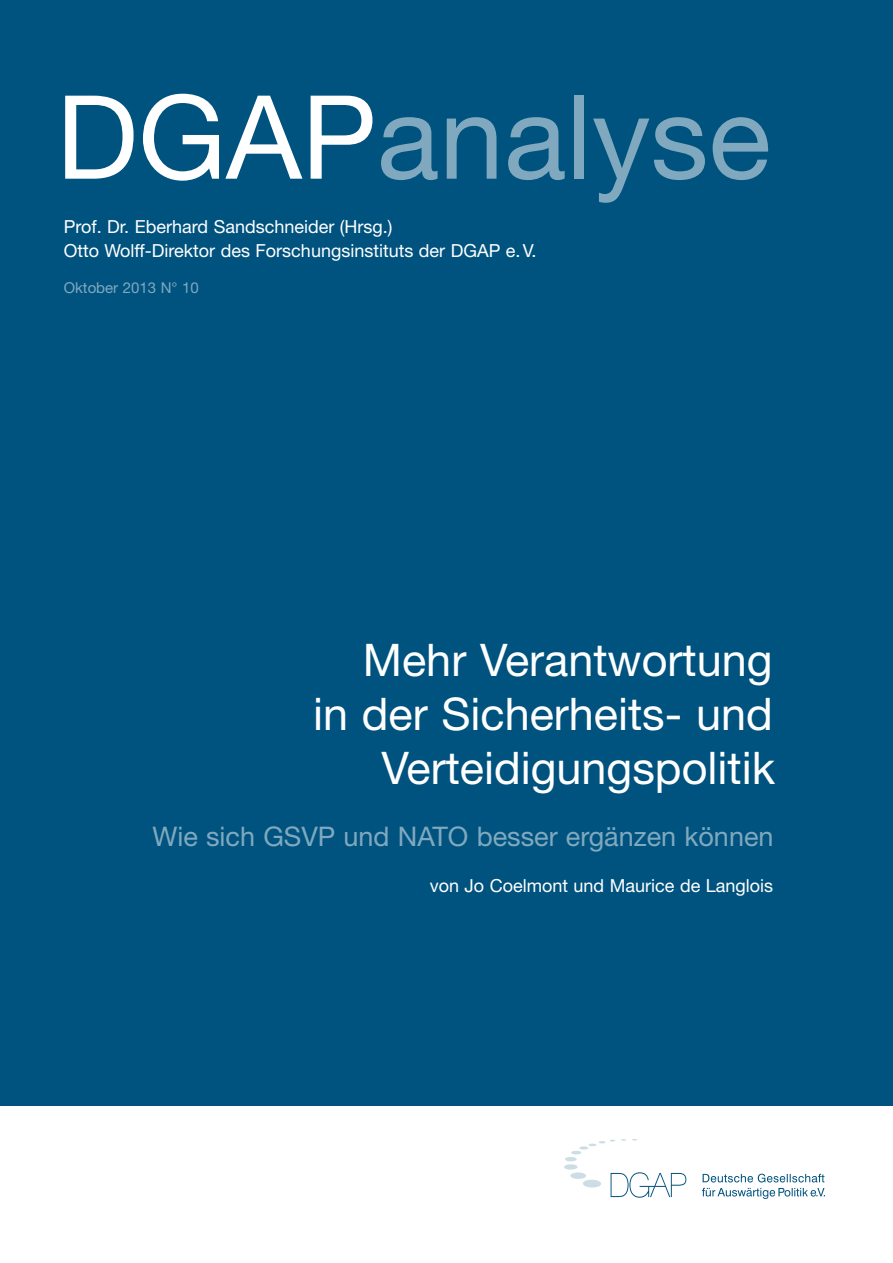
<style>
.page{position:relative;width:893px;height:1263px;background:#fff}
.page>*{position:absolute;margin:0;border:0;box-sizing:border-box;transform-origin:0 0}
.DGAPanalyse{font:116.25px "Helvetica Neue LT Std";color:#80a9bf}
.Haupttitel{font:45px/54px "Helvetica Neue LT Std";color:#fff;text-align:right}
.Untertitel_blau{font:27px "Helvetica Neue LT Std";color:#80a9bf}
.FI_DGAP{font:18px "Helvetica Neue LT Std";color:#fff}
.Verfasser_U1{font:18px "Helvetica Neue LT Std";color:#fff}
.Monat_Nummer_blau{font:15px "Helvetica Neue LT Std";color:#80a9bf}
.s1{color:#fff}
</style>
<div class="page">
<div style="left:0;top:0;width:893px;height:1106px;background:#00537f"></div>
<svg style="left:564px;top:1139px;width:122px;height:59px"></svg>
<svg style="left:703px;top:1174px;width:121px;height:8px"></svg>
<svg style="left:702px;top:1188px;width:123px;height:11px"></svg>
<p class="DGAPanalyse" style="left:56px;top:68px;width:716px"><span class="s1">DGAP</span>analyse</p>
<p class="FI_DGAP" style="left:64px;top:216px;width:330px">Prof. Dr. Eberhard Sandschneider (Hrsg.)</p>
<p class="FI_DGAP" style="left:64px;top:240px;width:474px">Otto Wolff-Direktor des Forschungsinstituts der DGAP e.V.</p>
<p class="Monat_Nummer_blau" style="left:64px;top:279px;width:137px">Oktober 2013 N° 10</p>
<p class="Haupttitel" style="left:313px;top:632px;width:463px">Mehr Verantwortung<br>in der Sicherheits- und<br>Verteidigungspolitik</p>
<p class="Untertitel_blau" style="left:152px;top:820px;width:623px">Wie sich GSVP und NATO besser ergänzen können</p>
<p class="Verfasser_U1" style="left:430px;top:875px;width:345px">von Jo Coelmont und Maurice de Langlois</p>
</div>
